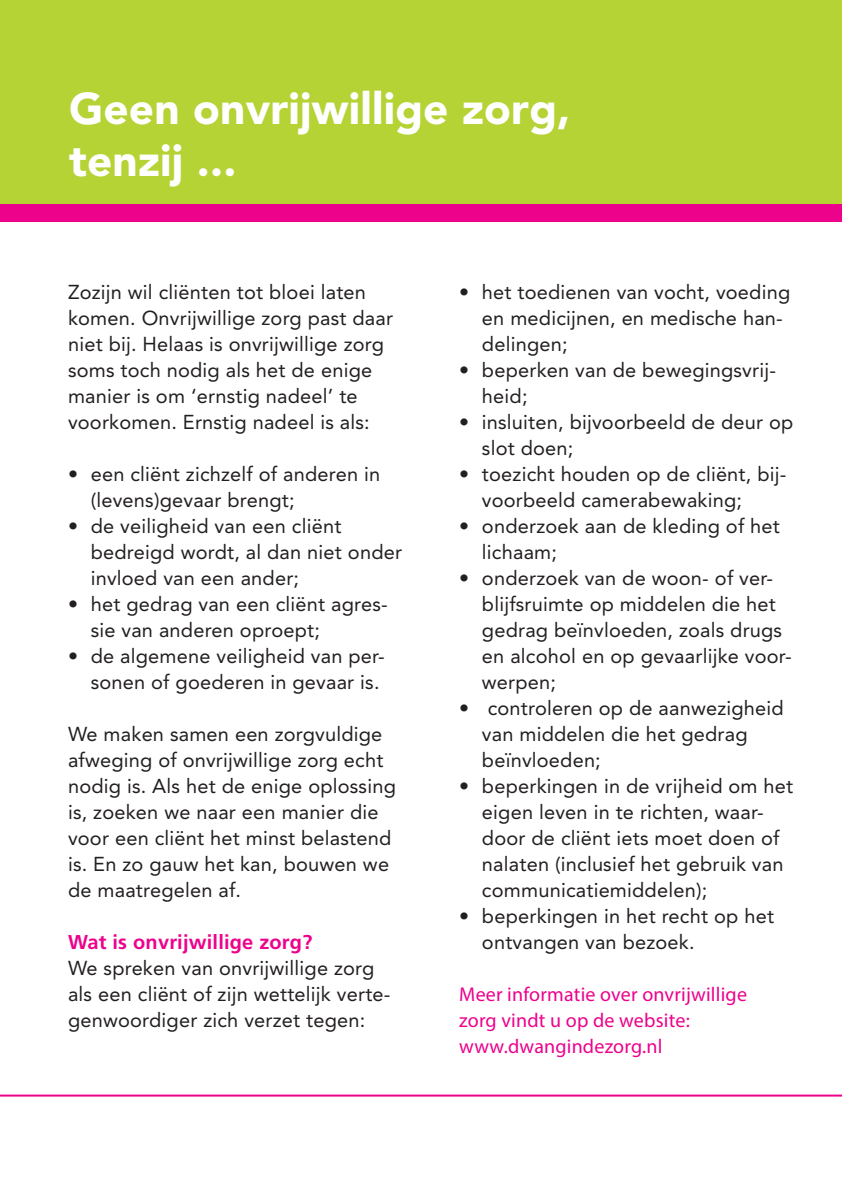
<style>
.page{position:relative;width:842px;height:1191px;background:#fff}
.page>*{position:absolute;margin:0;border:0;box-sizing:border-box;transform-origin:0 0}
.t1{font:900 44px/52.8px "Avenir LT Std";letter-spacing:.005em;color:#fff}
.t2{font:20px/26px "Avenir LT Std";letter-spacing:.01em;color:#231f20}
.t3{font:20px/26px "Myriad Pro";letter-spacing:.01em;color:#ed028c}
.t4{font:700 20px "Frutiger LT Std";letter-spacing:.01em;color:#ed028c}
.s1{font-weight:900}
</style>
<div class="page">
<div style="left:0;top:0;width:842px;height:204px;background:#b5d334"></div>
<div style="left:0;top:204px;width:842px;height:17px;background:#ed028c"></div>
<hr style="left:0;top:1094px;width:842px;height:2px;background:#ed028c">
<h1 class="t1" style="left:69px;top:82px;width:503px">Geen onvrijwillige zorg, tenzij ...</h1>
<p class="t2" style="left:68px;top:279px;width:327px">Zozijn wil cliënten tot bloei laten komen. Onvrijwillige zorg past daar niet bij. Helaas is onvrijwillige zorg soms toch nodig als het de enige manier is om ‘ernstig nadeel’ te voorkomen. Ernstig nadeel is als:</p>
<p class="t2" style="left:91px;top:461px;width:291px;text-indent:-23px"><span class="s1">•</span> een cliënt zichzelf of anderen in (levens)gevaar brengt;</p>
<p class="t2" style="left:91px;top:513px;width:313px;text-indent:-23px"><span class="s1">•</span> de veiligheid van een cliënt bedreigd wordt, al dan niet onder invloed van een ander;</p>
<p class="t2" style="left:91px;top:591px;width:299px;text-indent:-23px"><span class="s1">•</span> het gedrag van een cliënt agres&shy;sie van anderen oproept;</p>
<p class="t2" style="left:68px;top:643px;width:318px;text-align:right"><span class="s1">•</span> de algemene veiligheid van per&shy;sonen of goederen in gevaar is.</p>
<p class="t2" style="left:68px;top:721px;width:329px">We maken samen een zorgvuldige afweging of onvrijwillige zorg echt nodig is. Als het de enige oplossing is, zoeken we naar een manier die voor een cliënt het minst belastend is. En zo gauw het kan, bouwen we de maatregelen af.</p>
<p class="t4" style="left:68px;top:930px;width:246px">Wat is onvrijwillige zorg?</p>
<p class="t2" style="left:68px;top:955px;width:324px">We spreken van onvrijwillige zorg als een cliënt of zijn wettelijk verte&shy;genwoordiger zich verzet tegen:</p>
<p class="t2" style="left:482px;top:279px;width:310px;text-indent:-23px"><span class="s1">•</span> het toedienen van vocht, voeding en medicijnen, en medische han&shy;delingen;</p>
<p class="t2" style="left:482px;top:357px;width:296px;text-indent:-23px"><span class="s1">•</span> beperken van de bewegingsvrij&shy;heid;</p>
<p class="t2" style="left:482px;top:409px;width:313px;text-indent:-23px"><span class="s1">•</span> insluiten, bijvoorbeeld de deur op slot doen;</p>
<p class="t2" style="left:482px;top:461px;width:306px;text-indent:-23px"><span class="s1">•</span> toezicht houden op de cliënt, bij&shy;voorbeeld camerabewaking;</p>
<p class="t2" style="left:482px;top:513px;width:300px;text-indent:-23px"><span class="s1">•</span> onderzoek aan de kleding of het lichaam;</p>
<p class="t2" style="left:482px;top:565px;width:311px;text-indent:-23px"><span class="s1">•</span> onderzoek van de woon- of ver&shy;blijfsruimte op middelen die het gedrag beïnvloeden, zoals drugs en alcohol en op gevaarlijke voor&shy;werpen;</p>
<p class="t2" style="left:482px;top:695px;width:303px;text-indent:-23px"><span class="s1">•</span> controleren op de aanwezigheid van middelen die het gedrag beïnvloeden;</p>
<p class="t2" style="left:482px;top:773px;width:313px;text-indent:-23px"><span class="s1">•</span> beperkingen in de vrijheid om het eigen leven in te richten, waar&shy;door de cliënt iets moet doen of nalaten (inclusief het gebruik van communicatiemiddelen);</p>
<p class="t2" style="left:482px;top:903px;width:294px;text-indent:-23px"><span class="s1">•</span> beperkingen in het recht op het ontvangen van bezoek.</p>
<p class="t3" style="left:459px;top:981px;width:289px">Meer informatie over onvrijwillige zorg vindt u op de website: www.dwangindezorg.nl</p>
</div>
